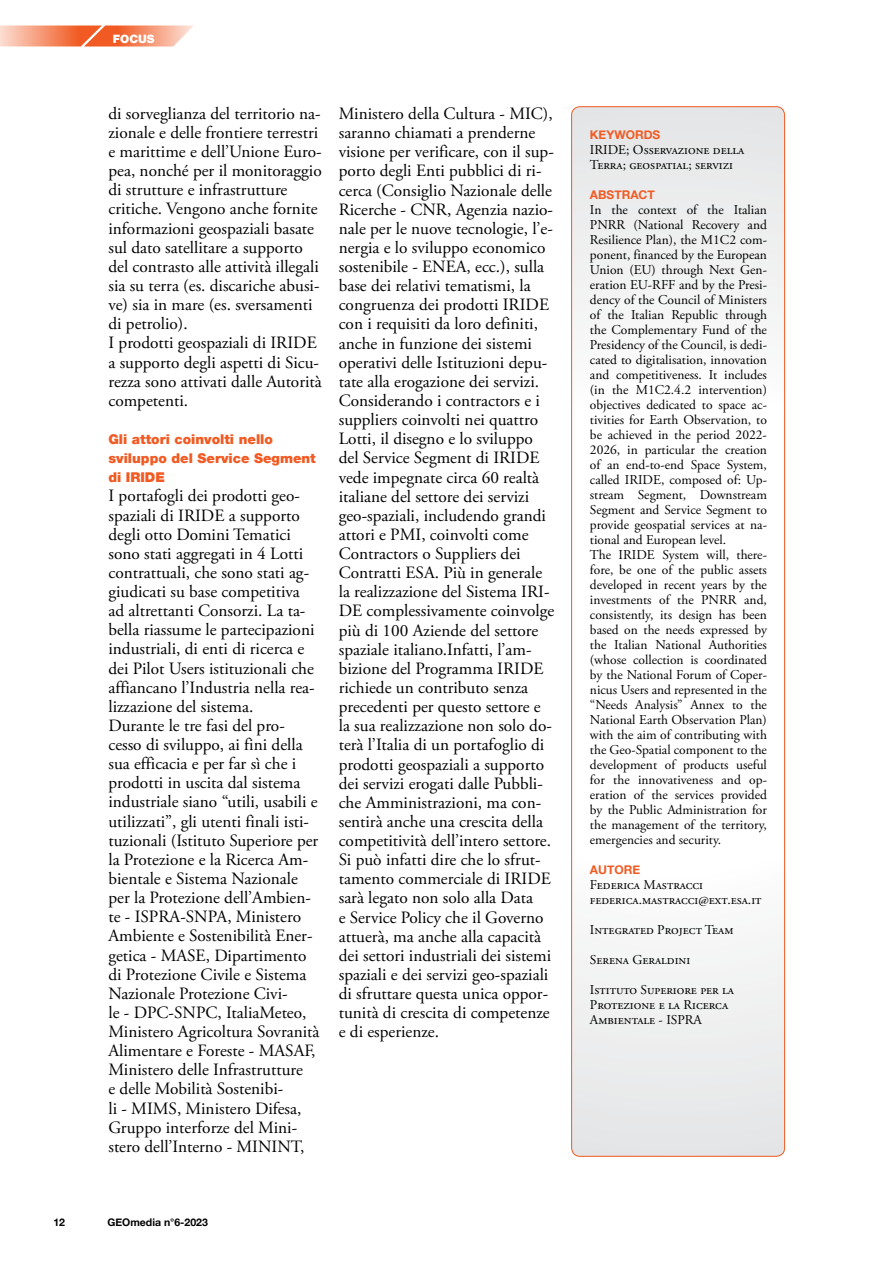
<style>
.page{position:relative;width:893px;height:1263px;background:#fff}
.page>*{position:absolute;margin:0;border:0;box-sizing:border-box;transform-origin:0 0}
.t1{font:17.25px/19.2px "Adobe Garamond Pro";color:#000}
.t2{font:13.5px/15px "Adobe Garamond Pro";color:#000}
.t3{font:900 13.5px/19.2px "Helvetica Neue";color:#f15a22}
.t4{font:700 12px "Helvetica Neue";color:#f15a22}
.t5{font:900 11.55px "Helvetica Neue";color:#fff}
.t6{font:700 10.5px "Helvetica Neue";color:#000}
</style>
<div class="page">
<svg style="left:0;top:26px;width:193px;height:21px;background:#f59774"></svg>
<svg style="left:572px;top:107px;width:213px;height:1049px"></svg>
<div style="left:571px;top:106px;width:214px;height:1051px;border:1px solid #f15a22;border-radius:9px"></div>
<p class="t5" style="left:113px;top:32px;width:43px">FOCUS</p>
<p class="t1" style="left:108px;top:104px;width:215px">di sorveglianza del territorio na&shy;zionale e delle frontiere terrestri e marittime e dell’Unione Euro&shy;pea, nonché per il monitoraggio di strutture e infrastrutture critiche. Vengono anche fornite informazioni geospaziali basate sul dato satellitare a supporto del contrasto alle attività illegali sia su terra (es. discariche abusi&shy;ve) sia in mare (es. sversamenti di petrolio).<br>I prodotti geospaziali di IRIDE a supporto degli aspetti di Sicu&shy;rezza sono attivati dalle Autorità competenti.</p>
<p class="t3" style="left:108px;top:429px;width:209px">Gli attori coinvolti nello sviluppo del Service Segment di IRIDE</p>
<p class="t1" style="left:108px;top:487px;width:212px">I portafogli dei prodotti geo&shy;spaziali di IRIDE a supporto degli otto Domini Tematici sono stati aggregati in 4 Lotti contrattuali, che sono stati ag&shy;giudicati su base competitiva ad altrettanti Consorzi. La ta&shy;bella riassume le partecipazioni industriali, di enti di ricerca e dei Pilot Users istituzionali che affiancano l’Industria nella rea&shy;lizzazione del sistema.<br>Durante le tre fasi del pro&shy;cesso di sviluppo, ai fini della sua efficacia e per far sì che i prodotti in uscita dal sistema industriale siano “utili, usabili e utilizzati”, gli utenti finali isti&shy;tuzionali (Istituto Superiore per la Protezione e la Ricerca Am&shy;bientale e Sistema Nazionale per la Protezione dell’Ambien&shy;te - ISPRA-SNPA, Ministero<br>Ambiente e Sostenibilità Ener&shy;getica - MASE, Dipartimento di Protezione Civile e Sistema<br>Nazionale Protezione Civi-<br>le - DPC-SNPC, ItaliaMeteo,<br>Ministero Agricoltura Sovranità<br>Alimentare e Foreste - MASAF,<br>Ministero delle Infrastrutture<br>e delle Mobilità Sostenibi-<br>li - MIMS, Ministero Difesa,<br>Gruppo interforze del Mini&shy;stero dell’Interno - MININT,</p>
<p class="t1" style="left:339px;top:105px;width:217px">Ministero della Cultura - MIC), saranno chiamati a prenderne visione per verificare, con il sup&shy;porto degli Enti pubblici di ri&shy;cerca (Consiglio Nazionale delle<br>Ricerche - CNR, Agenzia nazio&shy;nale per le nuove tecnologie, l’e&shy;nergia e lo sviluppo economico sostenibile - ENEA, ecc.), sulla base dei relativi tematismi, la congruenza dei prodotti IRIDE con i requisiti da loro definiti, anche in funzione dei sistemi operativi delle Istituzioni depu&shy;tate alla erogazione dei servizi.<br>Considerando i contractors e i suppliers coinvolti nei quattro<br>Lotti, il disegno e lo sviluppo del Service Segment di IRIDE vede impegnate circa 60 realtà italiane del settore dei servizi geo-spaziali, includendo grandi attori e PMI, coinvolti come<br>Contractors o Suppliers dei<br>Contratti ESA. Più in generale la realizzazione del Sistema IRI-<br>DE complessivamente coinvolge più di 100 Aziende del settore spaziale italiano.Infatti, l’am&shy;bizione del Programma IRIDE richiede un contributo senza precedenti per questo settore e la sua realizzazione non solo do&shy;terà l’Italia di un portafoglio di prodotti geospaziali a supporto dei servizi erogati dalle Pubbli&shy;che Amministrazioni, ma con&shy;sentirà anche una crescita della competitività dell’intero settore.<br>Si può infatti dire che lo sfrut&shy;tamento commerciale di IRIDE sarà legato non solo alla Data<br>e Service Policy che il Governo attuerà, ma anche alla capacità dei settori industriali dei sistemi spaziali e dei servizi geo-spaziali di sfruttare questa unica oppor&shy;tunità di crescita di competenze e di esperienze.</p>
<p class="t6" style="left:53px;top:1214px;width:13px">12</p>
<p class="t6" style="left:107px;top:1214px;width:102px">GEOmedia n°6-2023</p>
<p class="t4" style="left:590px;top:125px;width:72px">KEYWORDS</p>
<p class="t2" style="left:590px;top:143px;width:156px">IRIDE; Osservazione della<br>Terra; geospatial; servizi</p>
<p class="t4" style="left:590px;top:185px;width:66px">ABSTRACT</p>
<p class="t2" style="left:590px;top:203px;width:179px">In the context of the Italian<br>PNRR (National Recovery and<br>Resilience Plan), the M1C2 com&shy;ponent, financed by the European<br>Union (EU) through Next Gen&shy;eration EU-RFF and by the Presi&shy;dency of the Council of Ministers of the Italian Republic through the Complementary Fund of the<br>Presidency of the Council, is dedi&shy;cated to digitalisation, innovation and competitiveness. It includes (in the M1C2.4.2 intervention) objectives dedicated to space ac&shy;tivities for Earth Observation, to be achieved in the period 2022-<br>2026, in particular the creation of an end-to-end Space System, called IRIDE, composed of: Up&shy;stream Segment, Downstream<br>Segment and Service Segment to provide geospatial services at na&shy;tional and European level.<br>The IRIDE System will, there&shy;fore, be one of the public assets developed in recent years by the investments of the PNRR and, consistently, its design has been based on the needs expressed by the Italian National Authorities (whose collection is coordinated by the National Forum of Coper&shy;nicus Users and represented in the “Needs Analysis” Annex to the<br>National Earth Observation Plan) with the aim of contributing with the Geo-Spatial component to the development of products useful for the innovativeness and op&shy;eration of the services provided by the Public Administration for the management of the territory, emergencies and security.</p>
<p class="t4" style="left:590px;top:860px;width:52px">AUTORE</p>
<p class="t2" style="left:590px;top:878px;width:173px">Federica Mastracci federica.mastracci@ext.esa.it</p>
<p class="t2" style="left:590px;top:923px;width:145px">Integrated Project Team</p>
<p class="t2" style="left:590px;top:953px;width:102px">Serena Geraldini</p>
<p class="t2" style="left:590px;top:983px;width:146px">Istituto Superiore per la<br>Protezione e la Ricerca<br>Ambientale - ISPRA</p>
</div>
